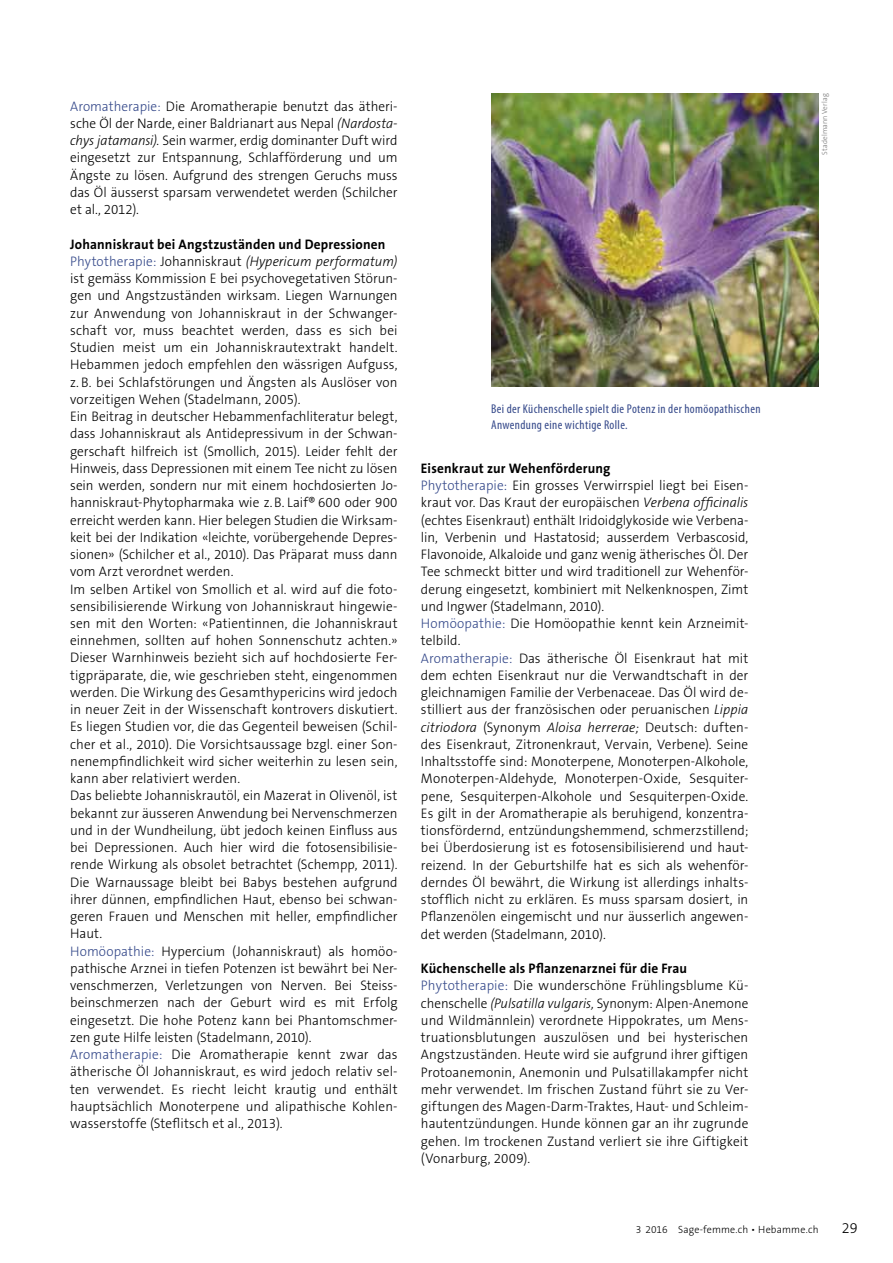
<style>
.page{position:relative;width:893px;height:1263px;background:#fff}
.page>*{position:absolute;margin:0;border:0;box-sizing:border-box;transform-origin:0 0}
.t1{font:300 15px "The Sans B3";color:#000;scale:.96 1}
.t2{font:300 13.8px/17.2px "The Sans B3";letter-spacing:.005em;color:#000;scale:.96 1}
.t3{font:700 13.8px "The Sans B7";letter-spacing:.015em;color:#000;scale:.96 1}
.t4{font:condensed 12.75px/15.6px "Myriad Pro";letter-spacing:.03em;color:#35498a}
.t5{font:300 10.5px "The Sans B3";letter-spacing:.015em;color:#000;scale:.96 1}
.t6{font:300 7.5px "The Sans B3";letter-spacing:.01em;color:#747474;scale:.96 1}
.s1{color:#35498a}
.s2{font-style:italic}
</style>
<div class="page">
<img style="left:491px;top:94px;width:328px;height:293px">
<p class="t2" style="left:70px;top:98px;width:343px;text-align:justify"><span class="s1">Aromatherapie:</span> Die Aromatherapie benutzt das ätheri&shy;sche Öl der Narde, einer Baldrianart aus Nepal <span class="s2">(Nardosta&shy;chys jatamansi).</span> Sein warmer, erdig dominanter Duft wird eingesetzt zur Entspannung, Schlafförderung und um Ängste zu lösen. Aufgrund des strengen Geruchs muss das Öl äusserst sparsam verwendetet werden (Schilcher et al., 2012).</p>
<p class="t3" style="left:70px;top:237px;width:330px">Johanniskraut bei Angstzuständen und Depressionen</p>
<p class="t2" style="left:70px;top:253px;width:343px"><span class="s1">Phytotherapie:</span> Johanniskraut <span class="s2">(Hypericum performatum) </span>ist gemäss Kommission E bei psychovegetativen Störun&shy;gen und Angstzuständen wirksam. Liegen Warnungen zur Anwendung von Johanniskraut in der Schwanger&shy;schaft vor, muss beachtet werden, dass es sich bei Studien meist um ein Johanniskrautextrakt handelt.<br>Hebammen jedoch empfehlen den wässrigen Aufguss, z. B. bei Schlafstörungen und Ängsten als Auslöser von vorzeitigen Wehen (Stadelmann, 2005).<br>Ein Beitrag in deutscher Hebammenfachliteratur belegt, dass Johanniskraut als Antidepressivum in der Schwan&shy;gerschaft hilfreich ist (Smollich, 2015). Leider fehlt der Hinweis, dass Depressionen mit einem Tee nicht zu lösen sein werden, sondern nur mit einem hochdosierten Jo&shy;hanniskraut-Phytopharmaka wie z.B. Laif® 600 oder 900 erreicht werden kann. Hier belegen Studien die Wirksam&shy;keit bei der Indikation «leichte, vorübergehende Depres&shy;sionen» (Schilcher et al., 2010). Das Präparat muss dann vom Arzt verordnet werden.<br>Im selben Artikel von Smollich et al. wird auf die foto&shy;sensibilisierende Wirkung von Johanniskraut hingewie&shy;sen mit den Worten: «Patientinnen, die Johanniskraut einnehmen, sollten auf hohen Sonnenschutz achten.» Dieser Warnhinweis bezieht sich auf hochdosierte Fer&shy;tigpräparate, die, wie geschrieben steht, eingenommen werden. Die Wirkung des Gesamthypericins wird jedoch in neuer Zeit in der Wissenschaft kontrovers diskutiert.<br>Es liegen Studien vor, die das Gegenteil beweisen (Schil&shy;cher et al., 2010). Die Vorsichtsaussage bzgl. einer Son&shy;nenempfindlichkeit wird sicher weiterhin zu lesen sein, kann aber relativiert werden.<br>Das beliebte Johanniskrautöl, ein Mazerat in Olivenöl, ist bekannt zur äusseren Anwendung bei Nervenschmerzen und in der Wundheilung, übt jedoch keinen Einfluss aus bei Depressionen. Auch hier wird die fotosensibilisie&shy;rende Wirkung als obsolet betrachtet (Schempp, 2011).<br>Die Warnaussage bleibt bei Babys bestehen aufgrund ihrer dünnen, empfindlichen Haut, ebenso bei schwan&shy;geren Frauen und Menschen mit heller, empfindlicher Haut.<br><span class="s1">Homöopathie:</span> Hypercium (Johanniskraut) als homöo&shy;pathische Arznei in tiefen Potenzen ist bewährt bei Ner&shy;venschmerzen, Verletzungen von Nerven. Bei Steiss&shy;beinschmerzen nach der Geburt wird es mit Erfolg eingesetzt. Die hohe Potenz kann bei Phantomschmer&shy;zen gute Hilfe leisten (Stadelmann, 2010).<br><span class="s1">Aromatherapie:</span> Die Aromatherapie kennt zwar das ätherische Öl Johanniskraut, es wird jedoch relativ sel&shy;ten verwendet. Es riecht leicht krautig und enthält hauptsächlich Monoterpene und alipathische Kohlen&shy;wasserstoffe (Steflitsch et al., 2013).</p>
<p class="t6" style="left:821px;top:155px;width:65px;rotate:-90deg">Stadelmann Verlag</p>
<p class="t4" style="left:491px;top:401px;width:271px">Bei der Küchenschelle spielt die Potenz in der homöopathischen<br>Anwendung eine wichtige Rolle.</p>
<p class="t3" style="left:421px;top:461px;width:199px">Eisenkraut zur Wehenförderung</p>
<p class="t2" style="left:421px;top:477px;width:343px"><span class="s1">Phytotherapie:</span> Ein grosses Verwirrspiel liegt bei Eisen&shy;kraut vor. Das Kraut der europäischen <span class="s2">Verbena officinalis </span>(echtes Eisenkraut) enthält Iridoidglykoside wie Verbena&shy;lin, Verbenin und Hastatosid; ausserdem Verbascosid, Flavonoide, Alkaloide und ganz wenig ätherisches Öl. Der Tee schmeckt bitter und wird traditionell zur Wehenför&shy;derung eingesetzt, kombiniert mit Nelkenknospen, Zimt und Ingwer (Stadelmann, 2010).<br><span class="s1">Homöopathie:</span> Die Homöopathie kennt kein Arzneimit&shy;telbild.<br><span class="s1">Aromatherapie:</span> Das ätherische Öl Eisenkraut hat mit dem echten Eisenkraut nur die Verwandtschaft in der gleichnamigen Familie der Verbenaceae. Das Öl wird de&shy;stilliert aus der französischen oder peruanischen <span class="s2">Lippia citriodora</span> (Synonym <span class="s2">Aloisa herrerae;</span> Deutsch: duften&shy;des Eisenkraut, Zitronenkraut, Vervain, Verbene). Seine Inhaltsstoffe sind: Monoterpene, Monoterpen-Alkohole, Monoterpen-Aldehyde, Monoterpen-Oxide, Sesquiter&shy;pene, Sesquiterpen-Alkohole und Sesquiterpen-Oxide.<br>Es gilt in der Aromatherapie als beruhigend, konzentra&shy;tionsfördernd, entzündungshemmend, schmerzstillend; bei Überdosierung ist es fotosensibilisierend und haut&shy;reizend. In der Geburtshilfe hat es sich als wehenför&shy;derndes Öl bewährt, die Wirkung ist allerdings inhalts&shy;stofflich nicht zu erklären. Es muss sparsam dosiert, in Pflanzenölen eingemischt und nur äusserlich angewen&shy;det werden (Stadelmann, 2010).</p>
<p class="t3" style="left:421px;top:961px;width:279px">Küchenschelle als Pflanzenarznei für die Frau</p>
<p class="t2" style="left:421px;top:977px;width:343px;text-align:justify"><span class="s1">Phytotherapie:</span> Die wunderschöne Frühlingsblume Kü&shy;chenschelle <span class="s2">(Pulsatilla vulgaris,</span> Synonym: Alpen-Anemone und Wildmännlein) verordnete Hippokrates, um Mens&shy;truationsblutungen auszulösen und bei hysterischen Angstzuständen. Heute wird sie aufgrund ihrer giftigen Protoanemonin, Anemonin und Pulsatillakampfer nicht mehr verwendet. Im frischen Zustand führt sie zu Ver&shy;giftungen des Magen-Darm-Traktes, Haut- und Schleim&shy;hautentzündungen. Hunde können gar an ihr zugrunde gehen. Im trockenen Zustand verliert sie ihre Giftigkeit (Vonarburg, 2009).</p>
<p class="t5" style="left:636px;top:1224px;width:192px">3 2016 Sage-femme.ch • Hebamme.ch</p>
<p class="t1" style="left:842px;top:1220px;width:18px">29</p>
</div>
